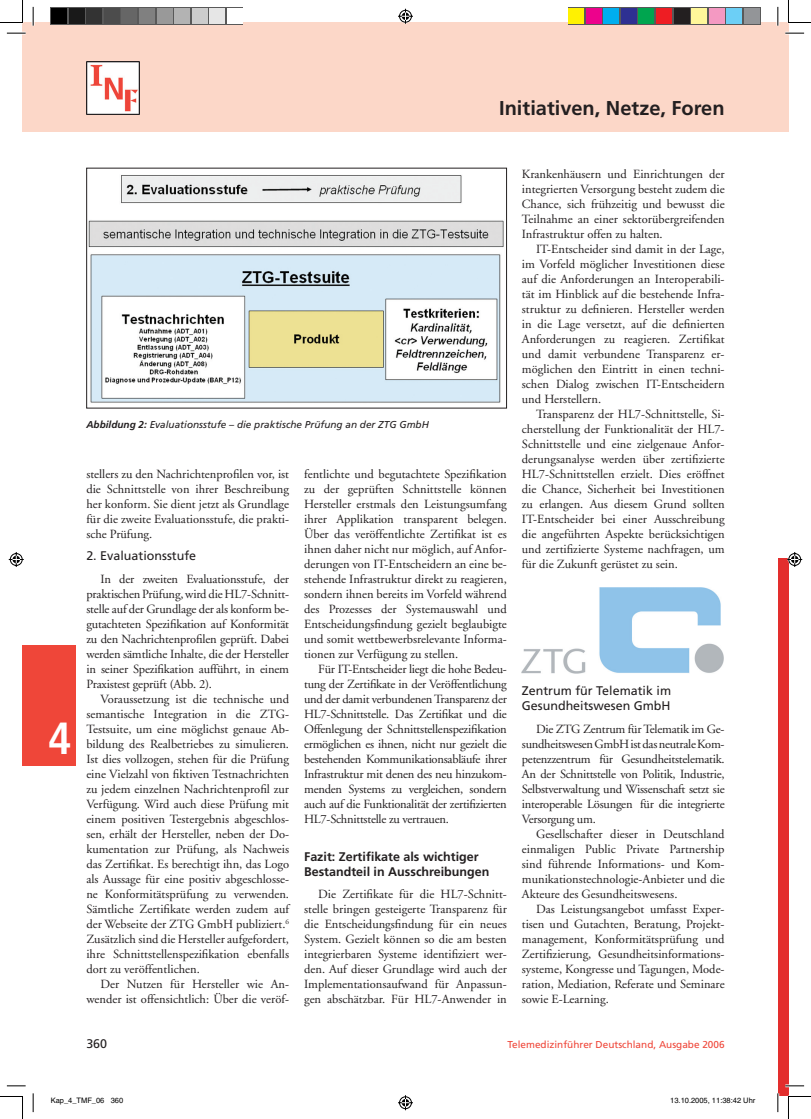
<style>
.page{position:relative;width:811px;height:1119px;background:#fff}
.page>*{position:absolute;margin:0;border:0;box-sizing:border-box;transform-origin:0 0}
.t1{font:700 condensed 45px "Frutiger";color:#fff}
.t2{font:700 20px "Frutiger";color:#231f20}
.t3{font:12.5px/15px "Adobe Garamond";color:#231f20;text-align:justify}
.t4{font:12.5px/15px "Frutiger";color:#231f20}
.t5{font:700 12.5px/15px "Frutiger";color:#231f20}
.t6{font:italic 10px "Frutiger";color:#231f20}
.t7{font:10px "Frutiger";color:#ef4639}
.t8{font:7.5px "Helvetica";color:#000}
.s1{font-weight:700}
</style>
<div class="page">
<div style="left:22px;top:23px;width:755px;height:109px;background:#fcd7c8"></div>
<div style="left:22px;top:645px;width:54px;height:121px;background:#ef4639"></div>
<img style="left:86px;top:61px;width:53px;height:54px">
<div style="left:777px;top:23px;width:11px;height:109px;background:#fcd7c8"></div>
<img style="left:88px;top:175px;width:416px;height:228px">
<img style="left:521px;top:587px;width:202px;height:86px">
<div style="left:777px;top:558px;width:11px;height:537px;background:#e32e2d"></div>
<hr style="left:7px;top:32px;width:19px;height:3px;background:#fff">
<hr style="left:785px;top:32px;width:18px;height:3px;background:#fff">
<hr style="left:785px;top:1084px;width:18px;height:3px;background:#fff">
<hr style="left:32px;top:7px;width:3px;height:19px;background:#fff">
<hr style="left:776px;top:7px;width:3px;height:19px;background:#fff">
<hr style="left:776px;top:1093px;width:3px;height:19px;background:#fff">
<svg style="left:7px;top:33px;width:19px;height:1px"></svg>
<svg style="left:785px;top:33px;width:18px;height:1px"></svg>
<svg style="left:7px;top:1085px;width:19px;height:1px"></svg>
<svg style="left:785px;top:1085px;width:18px;height:1px"></svg>
<svg style="left:33px;top:7px;width:1px;height:19px"></svg>
<svg style="left:33px;top:1093px;width:1px;height:19px"></svg>
<svg style="left:777px;top:7px;width:1px;height:19px"></svg>
<svg style="left:777px;top:1093px;width:1px;height:19px"></svg>
<svg style="left:0;top:0;width:23px;height:23px"></svg>
<svg style="left:0;top:1096px;width:23px;height:23px"></svg>
<svg style="left:788px;top:0;width:22px;height:23px"></svg>
<svg style="left:788px;top:1096px;width:22px;height:23px"></svg>
<svg style="left:396px;top:8px;width:18px;height:16px"></svg>
<svg style="left:398px;top:1095px;width:15px;height:16px"></svg>
<svg style="left:8px;top:552px;width:16px;height:15px"></svg>
<svg style="left:787px;top:552px;width:16px;height:16px"></svg>
<svg style="left:51px;top:8px;width:192px;height:17px"></svg>
<div style="left:52px;top:9px;width:15px;height:15px;background:#000"></div>
<div style="left:69px;top:9px;width:15px;height:15px;background:#191919"></div>
<div style="left:87px;top:9px;width:15px;height:15px;background:#333"></div>
<div style="left:104px;top:9px;width:15px;height:15px;background:#4c4c4c"></div>
<div style="left:122px;top:9px;width:15px;height:15px;background:#666"></div>
<div style="left:139px;top:9px;width:15px;height:15px;background:#808080"></div>
<div style="left:157px;top:9px;width:15px;height:15px;background:#999"></div>
<div style="left:174px;top:9px;width:15px;height:15px;background:#b3b3b3"></div>
<div style="left:192px;top:9px;width:15px;height:15px;background:#ccc"></div>
<div style="left:209px;top:9px;width:15px;height:15px;background:#e6e6e6"></div>
<div style="left:227px;top:9px;width:15px;height:15px;background:#fff"></div>
<svg style="left:567px;top:8px;width:193px;height:17px"></svg>
<div style="left:568px;top:9px;width:15px;height:15px;background:#fff101"></div>
<div style="left:586px;top:9px;width:15px;height:15px;background:#ed028c"></div>
<div style="left:603px;top:9px;width:15px;height:15px;background:#00aeef"></div>
<div style="left:621px;top:9px;width:15px;height:15px;background:#2e3092"></div>
<div style="left:638px;top:9px;width:15px;height:15px;background:#00a54f"></div>
<div style="left:656px;top:9px;width:15px;height:15px;background:#ee1d23"></div>
<div style="left:673px;top:9px;width:15px;height:15px;background:#231f20"></div>
<div style="left:691px;top:9px;width:15px;height:15px;background:#fff79a"></div>
<div style="left:708px;top:9px;width:15px;height:15px;background:#f499c2"></div>
<div style="left:726px;top:9px;width:15px;height:15px;background:#6ccff6"></div>
<div style="left:743px;top:9px;width:15px;height:15px;background:#939598"></div>
<h2 class="t2" style="left:499px;top:100px;width:227px">Initiativen, Netze, Foren</h2>
<h1 class="t1" style="left:48px;top:720px;width:25px">4</h1>
<p class="t6" style="left:86px;top:421px;width:344px"><span class="s1">Abbildung 2:</span> Evaluationsstufe – die praktische Prüfung an der ZTG GmbH</p>
<p class="t3" style="left:86px;top:468px;width:204px">stellers zu den Nachrichtenprofilen vor, ist die Schnittstelle von ihrer Beschreibung her konform. Sie dient jetzt als Grundlage für die zweite Evaluationsstufe, die prakti&shy;sche Prüfung.</p>
<p class="t4" style="left:86px;top:549px;width:111px">2. Evaluationsstufe</p>
<p class="t3" style="left:86px;top:573px;width:204px;text-indent:14px">In der zweiten Evaluationsstufe, der praktischen Prüfung, wird die HL7-Schnitt&shy;stelle auf der Grundlage der als konform be&shy;gutachteten Spezifikation auf Konformität zu den Nachrichtenprofilen geprüft. Dabei werden sämtliche Inhalte, die der Hersteller in seiner Spezifikation aufführt, in einem Praxistest geprüft (Abb. 2).</p>
<p class="t3" style="left:86px;top:693px;width:204px;text-indent:14px">Voraussetzung ist die technische und semantische Integration in die ZTG-Testsuite, um eine möglichst genaue Ab&shy;bildung des Realbetriebes zu simulieren.<br>Ist dies vollzogen, stehen für die Prüfung eine Vielzahl von fiktiven Testnachrichten zu jedem einzelnen Nachrichtenprofil zur Verfügung. Wird auch diese Prüfung mit einem positiven Testergebnis abgeschlos&shy;sen, erhält der Hersteller, neben der Do&shy;kumentation zur Prüfung, als Nachweis das Zertifikat. Es berechtigt ihn, das Logo als Aussage für eine positiv abgeschlosse&shy;ne Konformitätsprüfung zu verwenden.<br>Sämtliche Zertifikate werden zudem auf der Webseite der ZTG GmbH publiziert.<sup>6<br></sup>Zusätzlich sind die Hersteller aufgefordert, ihre Schnittstellenspezifikation ebenfalls dort zu veröffentlichen.</p>
<p class="t3" style="left:86px;top:978px;width:204px;text-align:right">Der Nutzen für Hersteller wie An&shy;wender ist offensichtlich: Über die veröf-</p>
<p class="t3" style="left:304px;top:468px;width:204px">fentlichte und begutachtete Spezifikation zu der geprüften Schnittstelle können Hersteller erstmals den Leistungsumfang ihrer Applikation transparent belegen.<br>Über das veröffentlichte Zertifikat ist es ihnen daher nicht nur möglich, auf Anfor&shy;derungen von IT-Entscheidern an eine be&shy;stehende Infrastruktur direkt zu reagieren, sondern ihnen bereits im Vorfeld während des Prozesses der Systemauswahl und Entscheidungsfindung gezielt beglaubigte und somit wettbewerbsrelevante Informa&shy;tionen zur Verfügung zu stellen.</p>
<p class="t3" style="left:304px;top:663px;width:204px;text-indent:14px">Für IT-Entscheider liegt die hohe Bedeu&shy;tung der Zertifikate in der Veröffentlichung und der damit verbundenen Transparenz der HL7-Schnittstelle. Das Zertifikat und die Offenlegung der Schnittstellenspezifikation ermöglichen es ihnen, nicht nur gezielt die bestehenden Kommunikationsabläufe ihrer Infrastruktur mit denen des neu hinzukom&shy;menden Systems zu vergleichen, sondern auch auf die Funktionalität der zertifizierten HL7-Schnittstelle zu vertrauen.</p>
<p class="t5" style="left:304px;top:849px;width:187px">Fazit: Zertifikate als wichtiger<br>Bestandteil in Ausschreibungen</p>
<p class="t3" style="left:304px;top:888px;width:204px;text-indent:14px">Die Zertifikate für die HL7-Schnitt&shy;stelle bringen gesteigerte Transparenz für die Entscheidungsfindung für ein neues System. Gezielt können so die am besten integrierbaren Systeme identifiziert wer&shy;den. Auf dieser Grundlage wird auch der Implementationsaufwand für Anpassun&shy;gen abschätzbar. Für HL7-Anwender in</p>
<p class="t3" style="left:521px;top:168px;width:204px">Krankenhäusern und Einrichtungen der integrierten Versorgung besteht zudem die Chance, sich frühzeitig und bewusst die Teilnahme an einer sektorübergreifenden Infrastruktur offen zu halten.</p>
<p class="t3" style="left:521px;top:243px;width:204px;text-indent:14px">IT-Entscheider sind damit in der Lage, im Vorfeld möglicher Investitionen diese auf die Anforderungen an Interoperabili&shy;tät im Hinblick auf die bestehende Infra&shy;struktur zu definieren. Hersteller werden in die Lage versetzt, auf die definierten Anforderungen zu reagieren. Zertifikat und damit verbundene Transparenz er&shy;möglichen den Eintritt in einen techni&shy;schen Dialog zwischen IT-Entscheidern und Herstellern.</p>
<p class="t3" style="left:521px;top:408px;width:204px;text-indent:14px">Transparenz der HL7-Schnittstelle, Si&shy;cherstellung der Funktionalität der HL7- Schnittstelle und eine zielgenaue Anfor&shy;derungsanalyse werden über zertifizierte HL7-Schnittstellen erzielt. Dies eröffnet die Chance, Sicherheit bei Investitionen zu erlangen. Aus diesem Grund sollten IT-Entscheider bei einer Ausschreibung die angeführten Aspekte berücksichtigen und zertifizierte Systeme nachfragen, um für die Zukunft gerüstet zu sein.</p>
<p class="t4" style="left:521px;top:684px;width:151px">Zentrum für Telematik im<br>Gesundheitswesen GmbH</p>
<p class="t3" style="left:521px;top:723px;width:204px;text-indent:14px">Die ZTG Zentrum für Telematik im Ge&shy;sundheitswesen GmbH ist das neutrale Kom&shy;petenzzentrum für Gesundheitstelematik.<br>An der Schnittstelle von Politik, Industrie, Selbstverwaltung und Wissenschaft setzt sie interoperable Lösungen für die integrierte Versorgung um.</p>
<p class="t3" style="left:521px;top:828px;width:204px;text-indent:14px">Gesellschafter dieser in Deutschland einmaligen Public Private Partnership sind führende Informations- und Kom&shy;munikationstechnologie-Anbieter und die Akteure des Gesundheitswesens.</p>
<p class="t3" style="left:521px;top:903px;width:204px;text-indent:14px">Das Leistungsangebot umfasst Exper&shy;tisen und Gutachten, Beratung, Projekt&shy;management, Konformitätsprüfung und Zertifizierung, Gesundheitsinformations&shy;systeme, Kongresse und Tagungen, Mode&shy;ration, Mediation, Referate und Seminare sowie E-Learning.</p>
<p class="t4" style="left:86px;top:1037px;width:22px">360</p>
<p class="t7" style="left:507px;top:1040px;width:219px">Telemedizinführer Deutschland, Ausgabe 2006</p>
<p class="t8" style="left:51px;top:1098px;width:74px">Kap_4_TMF_06 360</p>
<p class="t8" style="left:670px;top:1098px;width:87px">13.10.2005, 11:38:42 Uhr</p>
</div>
